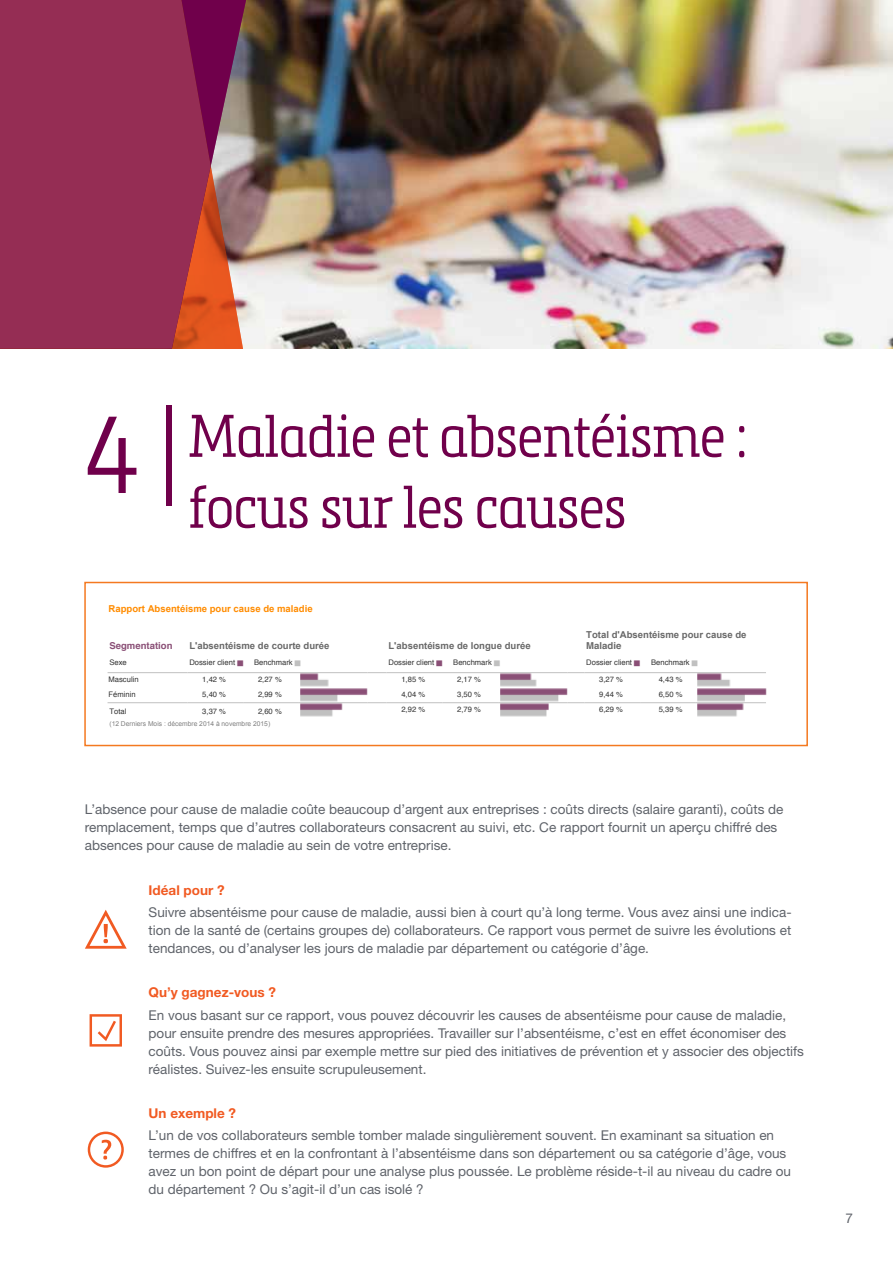
<style>
.page{position:relative;width:893px;height:1263px;background:#fff}
.page>*{position:absolute;margin:0;border:0;box-sizing:border-box;transform-origin:0 0}
.t1{font:300 107.4px "Metronic Slab Narrow";color:#70004b}
.t2{font:300 59.1px/70.9px "Metronic Slab Narrow";letter-spacing:-.005em;color:#70004b}
.t3{font:13.5px/18px "Helvetica Neue LT Std";color:#5f636a}
.t4{font:700 13.5px "Helvetica Neue LT Std";color:#f15a22}
.t5{font:700 9.6px "Arial";color:#696969}
.t6{font:700 9.6px "Arial";color:#ff8c00}
.t7{font:700 9.6px "Helvetica";color:#8a4f76}
.t8{font:700 9.6px "Helvetica";color:#696969}
.t9{font:7.65px "Helvetica";color:#333}
.t10{font:7.65px "Arial";color:#333}
.t11{font:6.75px "Arial";color:#808080}
</style>
<div class="page">
<svg style="left:85px;top:910px;width:42px;height:39px"></svg>
<svg style="left:90px;top:1014px;width:32px;height:32px"></svg>
<svg style="left:88px;top:1131px;width:36px;height:37px"></svg>
<img style="left:442px;top:0;width:451px;height:349px">
<img style="left:299px;top:673px;width:69px;height:14px">
<img style="left:498px;top:673px;width:70px;height:14px">
<img style="left:696px;top:673px;width:70px;height:14px">
<svg style="left:300px;top:688px;width:68px;height:14px"></svg>
<svg style="left:500px;top:688px;width:68px;height:14px"></svg>
<svg style="left:697px;top:688px;width:69px;height:14px"></svg>
<svg style="left:299px;top:703px;width:69px;height:14px"></svg>
<svg style="left:498px;top:703px;width:70px;height:14px"></svg>
<svg style="left:696px;top:703px;width:70px;height:14px"></svg>
<hr style="left:108px;top:672px;width:79px;height:1px;background:#c0c0c0">
<hr style="left:187px;top:672px;width:181px;height:1px;background:#c0c0c0">
<svg style="left:368px;top:672px;width:19px;height:1px"></svg>
<hr style="left:387px;top:672px;width:181px;height:1px;background:#c0c0c0">
<svg style="left:568px;top:672px;width:16px;height:1px"></svg>
<hr style="left:584px;top:672px;width:182px;height:1px;background:#c0c0c0">
<hr style="left:108px;top:702px;width:79px;height:1px;background:#c0c0c0">
<hr style="left:187px;top:702px;width:56px;height:1px;background:#c0c0c0">
<svg style="left:368px;top:702px;width:19px;height:1px"></svg>
<hr style="left:387px;top:702px;width:55px;height:1px;background:#c0c0c0">
<svg style="left:568px;top:702px;width:16px;height:1px"></svg>
<hr style="left:584px;top:702px;width:56px;height:1px;background:#c0c0c0">
<hr style="left:243px;top:702px;width:56px;height:1px;background:#c0c0c0">
<hr style="left:299px;top:702px;width:69px;height:1px;background:#c0c0c0">
<hr style="left:442px;top:702px;width:56px;height:1px;background:#c0c0c0">
<hr style="left:498px;top:702px;width:70px;height:1px;background:#c0c0c0">
<hr style="left:640px;top:702px;width:56px;height:1px;background:#c0c0c0">
<hr style="left:696px;top:702px;width:70px;height:1px;background:#c0c0c0">
<div style="left:84px;top:582px;width:724px;height:164px;border:2px solid #f47920"></div>
<svg style="left:442px;top:0;width:15px;height:166px;background:#322217"></svg>
<img style="left:211px;top:0;width:231px;height:166px">
<img style="left:211px;top:166px;width:231px;height:183px">
<svg style="left:0;top:0;width:211px;height:349px;background:#972d50"></svg>
<h1 class="t1" style="left:85px;top:395px;width:95px">4 |</h1>
<h2 class="t2" style="left:189px;top:401px;width:560px">Maladie et absentéisme : focus sur les causes</h2>
<p class="t6" style="left:109px;top:602px;width:206px">Rapport Absentéisme pour cause de maladie</p>
<p class="t7" style="left:109px;top:638px;width:65px">Segmentation</p>
<p class="t5" style="left:189px;top:639px;width:142px">L'absentéisme de courte durée</p>
<p class="t5" style="left:388px;top:639px;width:144px">L'absentéisme de longue durée</p>
<p class="t5" style="left:586px;top:628px;width:162px">Total d'Absentéisme pour cause de</p>
<p class="t8" style="left:586px;top:638px;width:36px">Maladie</p>
<p class="t9" style="left:109px;top:657px;width:19px">Sexe</p>
<p class="t9" style="left:189px;top:657px;width:47px">Dossier client</p>
<p class="t9" style="left:254px;top:657px;width:40px">Benchmark</p>
<p class="t9" style="left:388px;top:657px;width:47px">Dossier client</p>
<p class="t9" style="left:453px;top:657px;width:40px">Benchmark</p>
<p class="t9" style="left:586px;top:657px;width:47px">Dossier client</p>
<p class="t9" style="left:651px;top:657px;width:40px">Benchmark</p>
<p class="t9" style="left:109px;top:673px;width:32px">Masculin</p>
<p class="t9" style="left:202px;top:673px;width:25px">1,42 %</p>
<p class="t9" style="left:258px;top:673px;width:25px">2,27 %</p>
<p class="t9" style="left:401px;top:673px;width:25px">1,85 %</p>
<p class="t9" style="left:457px;top:673px;width:25px">2,17 %</p>
<p class="t9" style="left:599px;top:673px;width:25px">3,27 %</p>
<p class="t9" style="left:659px;top:673px;width:25px">4,43 %</p>
<p class="t10" style="left:109px;top:689px;width:29px">Féminin</p>
<p class="t9" style="left:202px;top:688px;width:25px">5,40 %</p>
<p class="t9" style="left:258px;top:688px;width:25px">2,99 %</p>
<p class="t9" style="left:401px;top:688px;width:25px">4,04 %</p>
<p class="t9" style="left:457px;top:688px;width:25px">3,50 %</p>
<p class="t9" style="left:599px;top:688px;width:25px">9,44 %</p>
<p class="t9" style="left:659px;top:688px;width:25px">6,50 %</p>
<p class="t9" style="left:109px;top:705px;width:18px">Total</p>
<p class="t9" style="left:202px;top:705px;width:25px">3,37 %</p>
<p class="t9" style="left:258px;top:705px;width:25px">2,60 %</p>
<p class="t9" style="left:401px;top:703px;width:25px">2,92 %</p>
<p class="t9" style="left:457px;top:703px;width:25px">2,79 %</p>
<p class="t9" style="left:599px;top:703px;width:25px">6,29 %</p>
<p class="t9" style="left:659px;top:703px;width:25px">5,39 %</p>
<p class="t11" style="left:109px;top:720px;width:162px">(12 Derniers Mois : décembre 2014 à novembre 2015)</p>
<p class="t3" style="left:85px;top:800px;width:700px">L’absence pour cause de maladie coûte beaucoup d’argent aux entreprises : coûts directs (salaire garanti), coûts de remplacement, temps que d’autres collaborateurs consacrent au suivi, etc. Ce rapport fournit un aperçu chiffré des absences pour cause de maladie au sein de votre entreprise.</p>
<p class="t4" style="left:149px;top:881px;width:77px">Idéal pour ?</p>
<p class="t3" style="left:149px;top:903px;width:644px;text-align:justify">Suivre absentéisme pour cause de maladie, aussi bien à court qu’à long terme. Vous avez ainsi une indica&shy;tion de la santé de (certains groupes de) collaborateurs. Ce rapport vous permet de suivre les évolutions et tendances, ou d’analyser les jours de maladie par département ou catégorie d’âge.</p>
<p class="t4" style="left:149px;top:984px;width:129px">Qu’y gagnez-vous ?</p>
<p class="t3" style="left:149px;top:1006px;width:657px">En vous basant sur ce rapport, vous pouvez découvrir les causes de absentéisme pour cause de maladie, pour ensuite prendre des mesures appropriées. Travailler sur l’absentéisme, c’est en effet économiser des coûts. Vous pouvez ainsi par exemple mettre sur pied des initiatives de prévention et y associer des objectifs réalistes. Suivez-les ensuite scrupuleusement.</p>
<p class="t4" style="left:149px;top:1105px;width:89px">Un exemple ?</p>
<p class="t3" style="left:149px;top:1126px;width:644px">L’un de vos collaborateurs semble tomber malade singulièrement souvent. En examinant sa situation en termes de chiffres et en la confrontant à l’absentéisme dans son département ou sa catégorie d’âge, vous avez un bon point de départ pour une analyse plus poussée. Le problème réside-t-il au niveau du cadre ou du département ? Ou s’agit-il d’un cas isolé ?</p>
<p class="t9" style="left:189px;top:801px;width:47px">Dossier client</p>
<p class="t9" style="left:254px;top:801px;width:40px">Benchmark</p>
<p class="t9" style="left:398px;top:801px;width:47px">Dossier client</p>
<p class="t9" style="left:463px;top:801px;width:40px">Benchmark</p>
<p class="t9" style="left:604px;top:801px;width:47px">Dossier client</p>
<p class="t9" style="left:669px;top:801px;width:40px">Benchmark</p>
<p class="t3" style="left:845px;top:1209px;width:9px">7</p>
</div>
